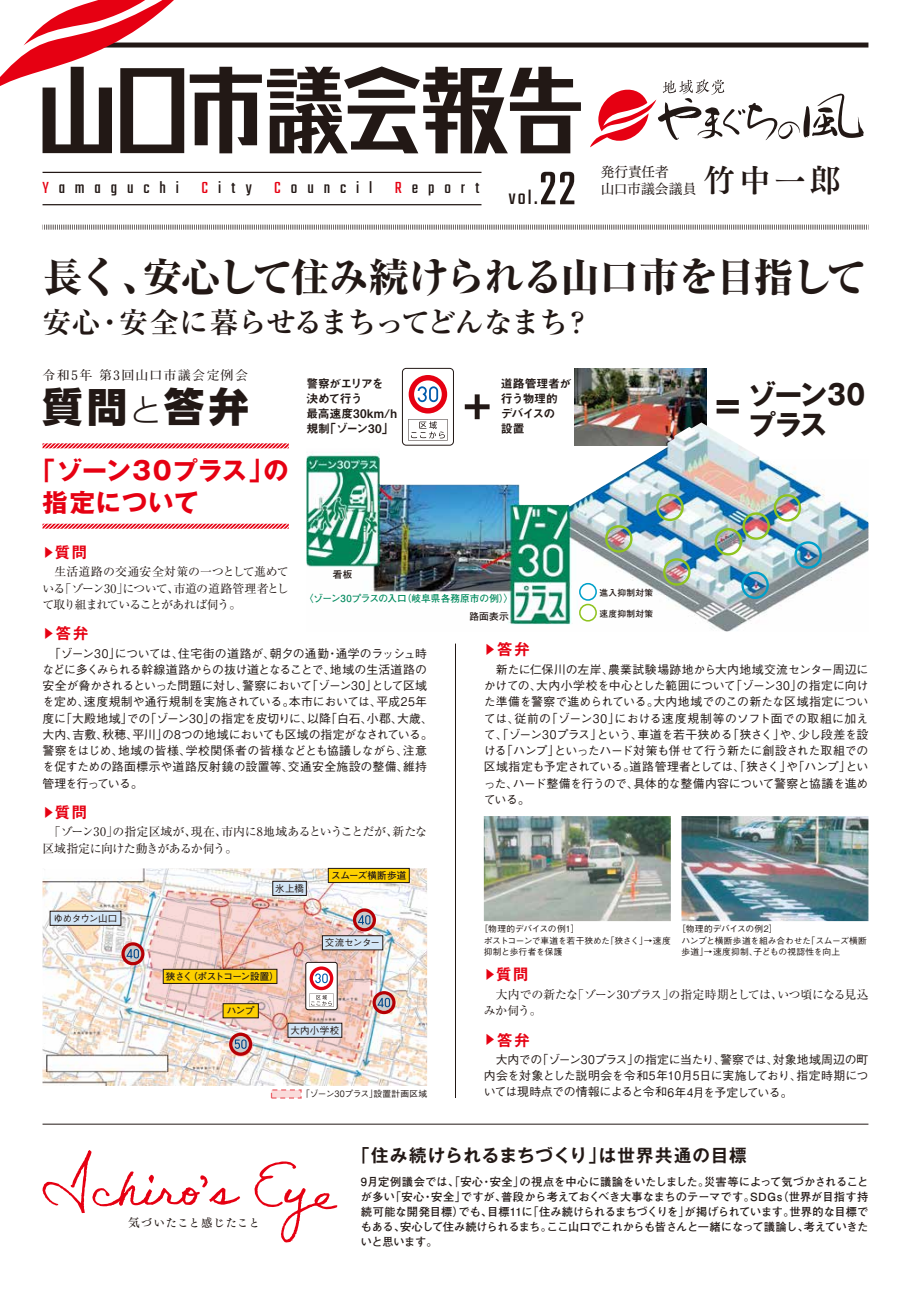
<style>
.page{position:relative;width:911px;height:1290px;background:#fff}
.page>*{position:absolute;margin:0;border:0;box-sizing:border-box;transform-origin:0 0}
.t1{font:51.88px "Teko";color:#221815}
.t2{font:800 40px "Ryumin Pro";letter-spacing:-.06em;color:#221815}
.t3{font:800 40px "UD Shin Go Pro";color:#221815}
.t4{font:31.25px "Tsuku Min Pro B";color:#221815}
.t5{font:700 28.75px "Ryumin Pro";letter-spacing:-.025em;color:#221815}
.t6{font:700 27.5px/30px "Gothic MB101 Pro";letter-spacing:-.05em;color:#221815}
.t7{font:700 25px/31.2px "Gothic MB101 Pro";letter-spacing:.04em;color:#e60012}
.t8{font:21.5px "Teko";color:#221815}
.t9{font:17.75px "Teko";letter-spacing:.56em;color:#221815}
.t10{font:700 17.5px "Gothic MB101 Pro De";letter-spacing:.05em;color:#221815}
.t11{font:700 15.12px "Gothic MB101 Pro De";letter-spacing:.135em;color:#e60012}
.t12{font:13.75px/17px "Tsuku Min Pro M";letter-spacing:-.01em;color:#221815}
.t13{font:700 12.88px "Futo Min A101 Pro";letter-spacing:.11em;color:#221815}
.t14{font:500 11.88px/16.2px "Gothic BBB Pro";letter-spacing:-.02em;color:#221815;text-align:justify}
.t15{font:11.88px/16.2px "Ryumin Pro";letter-spacing:-.025em;color:#221815}
.t16{font:11.88px/16.2px "Ryumin Pro";letter-spacing:-.045em;color:#221815;text-align:justify}
.t17{font:11.88px/15px "Midashi Go Pro MB31";letter-spacing:-.035em;color:#221815}
.t18{font:11.5px "Tsuku Min Pro D";letter-spacing:.06em;color:#221815}
.t19{font:700 11.25px/15px "Futo Go B101 Pro";letter-spacing:-.04em;color:#221815;text-align:justify}
.t20{font:700 9.62px "Futo Go B101 Pro";letter-spacing:-.005em;color:#00895d}
.t21{font:700 9.62px "Futo Go B101 Pro";letter-spacing:.02em;color:#221815}
.t22{font:700 9.5px "Futo Go B101 Pro";letter-spacing:-.045em;color:#221815}
.t23{font:500 9.5px "Gothic BBB Pro";letter-spacing:-.015em;color:#221815}
.t24{font:700 9.5px "Futo Go B101 Pro";letter-spacing:.015em;color:#221815}
.t25{font:500 9.5px "Gothic BBB Pro";letter-spacing:-.045em;color:#221815}
.t26{font:500 8.75px/11.2px "Gothic BBB Pro";letter-spacing:-.015em;color:#221815}
.t27{font:500 8.75px "Gothic BBB Pro";letter-spacing:.005em;color:#221815}
.t28{font:700 8.75px "Futo Go B101 Pro";letter-spacing:.03em;color:#221815}
.s1{color:#e60012}
.s2{font-weight:300;font-size:32px}
.s3{font-size:12.12px}
</style>
<div class="page">
<svg style="left:42px;top:443px;width:247px;height:6px"></svg>
<svg style="left:42px;top:523px;width:247px;height:6px"></svg>
<svg style="left:44px;top:225px;width:825px;height:5px"></svg>
<div style="left:70px;top:43px;width:798px;height:5px;background:#221815"></div>
<svg style="left:590px;top:79px;width:273px;height:68px"></svg>
<hr style="left:43px;top:204px;width:438px;height:1px;background:#221815">
<hr style="left:43px;top:172px;width:438px;height:1px;background:#221815">
<svg style="left:0;top:0;width:581px;height:153px"></svg>
<img style="left:484px;top:816px;width:187px;height:105px">
<img style="left:681px;top:816px;width:187px;height:105px">
<hr style="left:455px;top:643px;width:1px;height:455px;background:#221815">
<svg style="left:42px;top:1150px;width:198px;height:63px"></svg>
<svg style="left:254px;top:1161px;width:83px;height:82px"></svg>
<hr style="left:43px;top:1124px;width:825px;height:1px;background:#221815">
<img style="left:574px;top:368px;width:133px;height:54px">
<svg style="left:716px;top:400px;width:22px;height:13px"></svg>
<svg style="left:465px;top:394px;width:24px;height:25px"></svg>
<div style="left:402px;top:368px;width:52px;height:77px;border:1px solid #221815;border-radius:4px"></div>
<svg style="left:408px;top:419px;width:39px;height:3px"></svg>
<svg style="left:408px;top:375px;width:39px;height:38px"></svg>
<img style="left:306px;top:422px;width:562px;height:209px">
<div style="left:579px;top:583px;width:18px;height:18px;border:2px solid #00a0ca;border-radius:50%"></div>
<div style="left:579px;top:604px;width:18px;height:17px;border:2px solid #8fc31f;border-radius:50%"></div>
<div style="left:605px;top:525px;width:27px;height:28px;border:2px solid #8fc31f;border-radius:50%"></div>
<div style="left:663px;top:558px;width:27px;height:28px;border:2px solid #8fc31f;border-radius:50%"></div>
<div style="left:656px;top:494px;width:27px;height:27px;border:2px solid #8fc31f;border-radius:50%"></div>
<div style="left:714px;top:528px;width:28px;height:27px;border:2px solid #8fc31f;border-radius:50%"></div>
<div style="left:742px;top:512px;width:28px;height:28px;border:2px solid #8fc31f;border-radius:50%"></div>
<div style="left:773px;top:494px;width:28px;height:28px;border:2px solid #8fc31f;border-radius:50%"></div>
<div style="left:794px;top:541px;width:28px;height:28px;border:2px solid #00a0ca;border-radius:50%"></div>
<div style="left:741px;top:571px;width:28px;height:28px;border:2px solid #00a0ca;border-radius:50%"></div>
<div style="left:271px;top:1089px;width:31px;height:9px;background:#fadbda;border:1px dashed #eb6168"></div>
<img style="left:43px;top:868px;width:384px;height:218px">
<div style="left:50px;top:911px;width:71px;height:14px;background:#d3e6f7"></div>
<div style="left:272px;top:881px;width:34px;height:14px;background:#d3e6f7;border:1px solid #221815"></div>
<div style="left:328px;top:868px;width:82px;height:15px;background:#fdd000;border:1px solid #221815"></div>
<svg style="left:121px;top:942px;width:23px;height:23px"></svg>
<svg style="left:125px;top:945px;width:16px;height:17px"></svg>
<svg style="left:126px;top:949px;width:13px;height:9px"></svg>
<svg style="left:372px;top:991px;width:23px;height:23px"></svg>
<svg style="left:376px;top:994px;width:16px;height:17px"></svg>
<img style="left:146px;top:892px;width:244px;height:168px">
<h3 class="t9" style="left:43px;top:178px;width:138px"><span class="s1">Y</span>amaguchi</h3>
<h3 class="t9" style="left:201px;top:178px;width:52px"><span class="s1">C</span>ity</h3>
<h3 class="t9" style="left:274px;top:178px;width:100px"><span class="s1">C</span>ouncil</h3>
<h3 class="t9" style="left:395px;top:178px;width:86px"><span class="s1">R</span>eport</h3>
<h1 class="t1" style="left:539px;top:160px;width:38px">22</h1>
<p class="t12" style="left:601px;top:161px;width:97px">発行責任者<br>山口市議会議員</p>
<h3 class="t4" style="left:704px;top:156px;width:138px">竹中一郎</h3>
<h3 class="t8" style="left:509px;top:186px;width:30px">vol.</h3>
<h2 class="t2" style="left:43px;top:245px;width:825px">長く、安心して住み続けられる山口市を目指して</h2>
<h3 class="t5" style="left:43px;top:300px;width:551px">安心・安全に暮らせるまちってどんなまち？</h3>
<p class="t13" style="left:43px;top:365px;width:207px">令和5年 第3回山口市議会定例会</p>
<h2 class="t3" style="left:43px;top:374px;width:208px">質問<span class="s2">と</span>答弁</h2>
<h3 class="t6" style="left:748px;top:376px;width:118px">ゾーン30プラス</h3>
<p class="t17" style="left:306px;top:375px;width:92px">警察がエリアを決めて行う<br>最高速度30km/h規制「ゾーン30」</p>
<p class="t17" style="left:501px;top:375px;width:72px">道路管理者が行う物理的デバイスの<br>設置</p>
<h3 class="t7" style="left:43px;top:452px;width:247px;text-indent:-13px">「ゾーン30プラス」の指定について</h3>
<p class="t11" style="left:43px;top:539px;width:46px"><span class="s3">▶</span>質問</p>
<p class="t16" style="left:43px;top:563px;width:248px">　生活道路の交通安全対策の一つとして進めている「ゾーン30」について、市道の道路管理者として取り組まれていることがあれば伺う。</p>
<p class="t21" style="left:333px;top:567px;width:21px">看板</p>
<p class="t20" style="left:304px;top:590px;width:211px">〈ゾーン30プラスの入口（岐阜県各務原市の例）〉</p>
<p class="t21" style="left:469px;top:608px;width:41px">路面表示</p>
<p class="t28" style="left:599px;top:585px;width:55px">進入抑制対策</p>
<p class="t28" style="left:599px;top:606px;width:55px">速度抑制対策</p>
<p class="t11" style="left:43px;top:621px;width:47px"><span class="s3">▶</span>答弁</p>
<p class="t14" style="left:43px;top:643px;width:392px;text-align:left">　「ゾーン30」については、住宅街の道路が、朝夕の通勤・通学のラッシュ時などに多くみられる幹線道路からの抜け道となることで、地域の生活道路の安全が脅かされるといった問題に対し、警察において「ゾーン30」として区域を定め、速度規制や通行規制を実施されている。本市においては、平成25年度に「大殿地域」での「ゾーン30」の指定を皮切りに、以降「白石、小郡、大歳、大内、吉敷、秋穂、平川」の8つの地域においても区域の指定がなされている。警察をはじめ、地域の皆様、学校関係者の皆様などとも協議しながら、注意を促すための路面標示や道路反射鏡の設置等、交通安全施設の整備、維持管理を行っている。</p>
<p class="t11" style="left:484px;top:637px;width:47px"><span class="s3">▶</span>答弁</p>
<p class="t14" style="left:484px;top:660px;width:386px">　新たに仁保川の左岸、農業試験場跡地から大内地域交流センター周辺にかけての、大内小学校を中心とした範囲について「ゾーン30」の指定に向けた準備を警察で進められている。大内地域でのこの新たな区域指定については、従前の「ゾーン30」における速度規制等のソフト面での取組に加えて、「ゾーン30プラス」という、車道を若干狭める「狭さく」や、少し段差を設ける「ハンプ」といったハード対策も併せて行う新たに創設された取組での区域指定も予定されている。道路管理者としては、「狭さく」や「ハンプ」といった、ハード整備を行うので、具体的な整備内容について警察と協議を進めている。</p>
<p class="t11" style="left:43px;top:799px;width:46px"><span class="s3">▶</span>質問</p>
<p class="t15" style="left:43px;top:823px;width:386px">　「ゾーン30」の指定区域が、現在、市内に8地域あるということだが、新たな区域指定に向けた動きがあるか伺う。</p>
<p class="t25" style="left:54px;top:911px;width:65px">ゆめタウン山口</p>
<p class="t23" style="left:275px;top:881px;width:30px">氷上橋</p>
<p class="t22" style="left:166px;top:969px;width:114px">狭さく（ポストコーン設置）</p>
<p class="t22" style="left:227px;top:1003px;width:29px">ハンプ</p>
<p class="t24" style="left:331px;top:868px;width:77px">スムーズ横断歩道</p>
<p class="t23" style="left:325px;top:935px;width:57px">交流センター</p>
<p class="t23" style="left:290px;top:1023px;width:50px">大内小学校</p>
<p class="t27" style="left:301px;top:1087px;width:127px">「ゾーン30プラス」設置計画区域</p>
<p class="t26" style="left:484px;top:922px;width:189px;text-indent:-4px">［物理的デバイスの例1］<br>ポストコーンで車道を若干狭めた「狭さく」→速度抑制と歩行者を保護</p>
<p class="t26" style="left:681px;top:922px;width:187px;text-indent:-4px">［物理的デバイスの例2］<br>ハンプと横断歩道を組み合わせた「スムーズ横断歩道」→速度抑制、子どもの視認性を向上</p>
<p class="t11" style="left:484px;top:962px;width:46px"><span class="s3">▶</span>質問</p>
<p class="t15" style="left:484px;top:985px;width:386px">　大内での新たな「ゾーン30プラス」の指定時期としては、いつ頃になる見込みか伺う。</p>
<p class="t11" style="left:484px;top:1027px;width:47px"><span class="s3">▶</span>答弁</p>
<p class="t14" style="left:484px;top:1050px;width:386px">　大内での「ゾーン30プラス」の指定に当たり、警察では、対象地域周辺の町内会を対象とした説明会を令和5年10月5日に実施しており、指定時期については現時点での情報によると令和6年4月を予定している。</p>
<p class="t18" style="left:128px;top:1212px;width:133px">気づいたこと感じたこと</p>
<h3 class="t10" style="left:352px;top:1141px;width:396px">「住み続けられるまちづくり」は世界共通の目標</h3>
<p class="t19" style="left:361px;top:1172px;width:509px">9月定例議会では、「安心・安全」の視点を中心に議論をいたしました。災害等によって気づかされることが多い「安心・安全」ですが、普段から考えておくべき大事なまちのテーマです。SDGs（世界が目指す持続可能な開発目標）でも、目標11に「住み続けられるまちづくりを」が掲げられています。世界的な目標でもある、安心して住み続けられるまち。ここ山口でこれからも皆さんと一緒になって議論し、考えていきたいと思います。</p>
</div>
